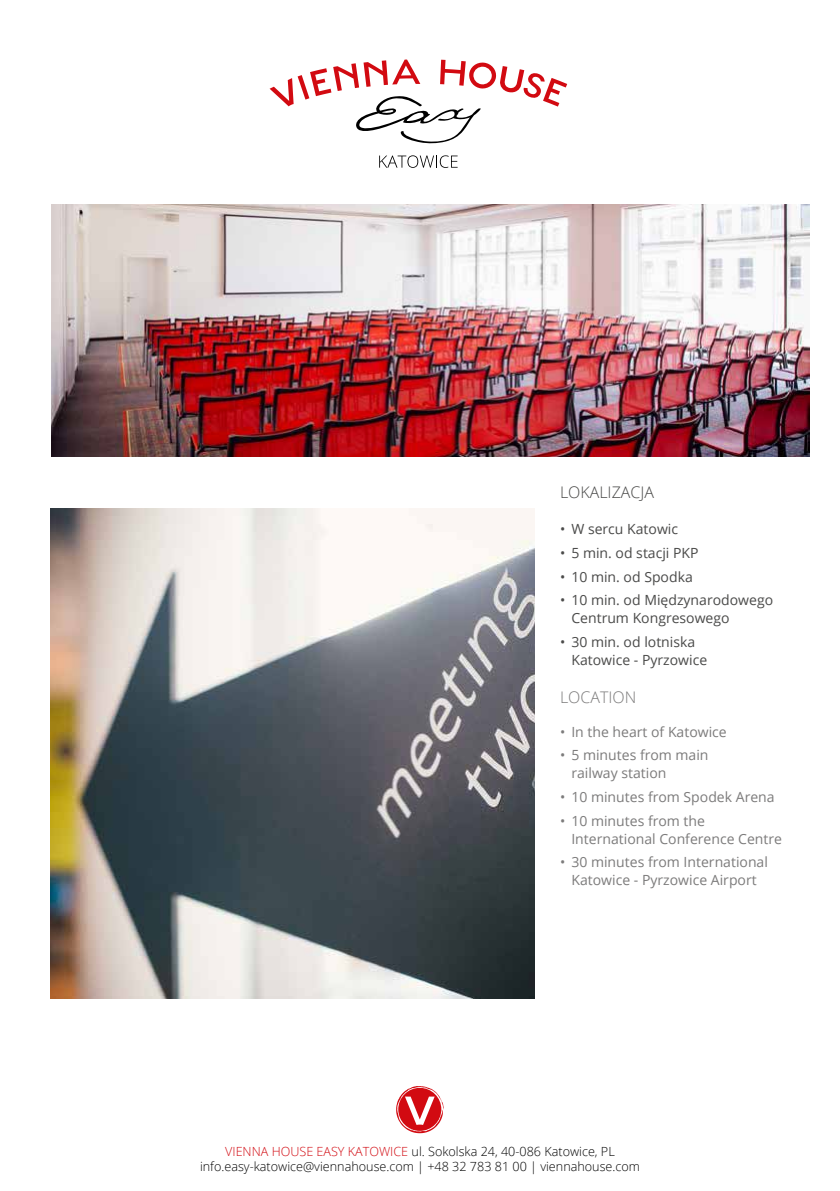
<style>
.page{position:relative;width:840px;height:1191px;background:#fff}
.page>*{position:absolute;margin:0;border:0;box-sizing:border-box;transform-origin:0 0}
.t1{font:300 16px "Open Sans";color:#4a4a49}
.t2{font:300 16px "Open Sans";color:#7c7b7b}
.t3{font:14px/18px "Open Sans";color:#7c7b7b}
.t4{font:14px/18px "Open Sans";color:#4a4a49}
.t5{font:300 12.6px/15.2px "Open Sans";color:#000;text-align:center}
.s1{color:#d20a11}
</style>
<div class="page">
<svg style="left:396px;top:1086px;width:48px;height:47px"></svg>
<svg style="left:379px;top:155px;width:78px;height:13px"></svg>
<svg style="left:269px;top:60px;width:298px;height:84px"></svg>
<img style="left:51px;top:508px;width:483px;height:490px">
<img style="left:51px;top:204px;width:757px;height:253px">
<p class="t1" style="left:559px;top:481px;width:95px">LOKALIZACJA</p>
<p class="t4" style="left:559px;top:520px;width:119px">• W sercu Katowic</p>
<p class="t4" style="left:559px;top:543px;width:140px">• 5 min. od stacji PKP</p>
<p class="t4" style="left:559px;top:567px;width:134px">• 10 min. od Spodka</p>
<p class="t4" style="left:571px;top:591px;width:203px;text-indent:-11px">• 10 min. od Międzynarodowego<br>Centrum Kongresowego</p>
<p class="t4" style="left:571px;top:632px;width:137px;text-indent:-11px">• 30 min. od lotniska<br>Katowice - Pyrzowice</p>
<p class="t2" style="left:559px;top:686px;width:78px">LOCATION</p>
<p class="t3" style="left:559px;top:722px;width:168px">• In the heart of Katowice</p>
<p class="t3" style="left:571px;top:746px;width:139px;text-indent:-11px">• 5 minutes from main railway station</p>
<p class="t3" style="left:559px;top:787px;width:216px">• 10 minutes from Spodek Arena</p>
<p class="t3" style="left:571px;top:811px;width:212px;text-indent:-11px">• 10 minutes from the<br>International Conference Centre</p>
<p class="t3" style="left:559px;top:853px;width:209px;text-align:center">• 30 minutes from International<br>Katowice - Pyrzowice Airport</p>
<p class="t5" style="left:200px;top:1143px;width:441px"><span class="s1">VIENNA HOUSE EASY KATOWICE</span> ul. Sokolska 24, 40-086 Katowice, PL info.easy-katowice@viennahouse.com | +48 32 783 81 00 | viennahouse.com</p>
</div>
